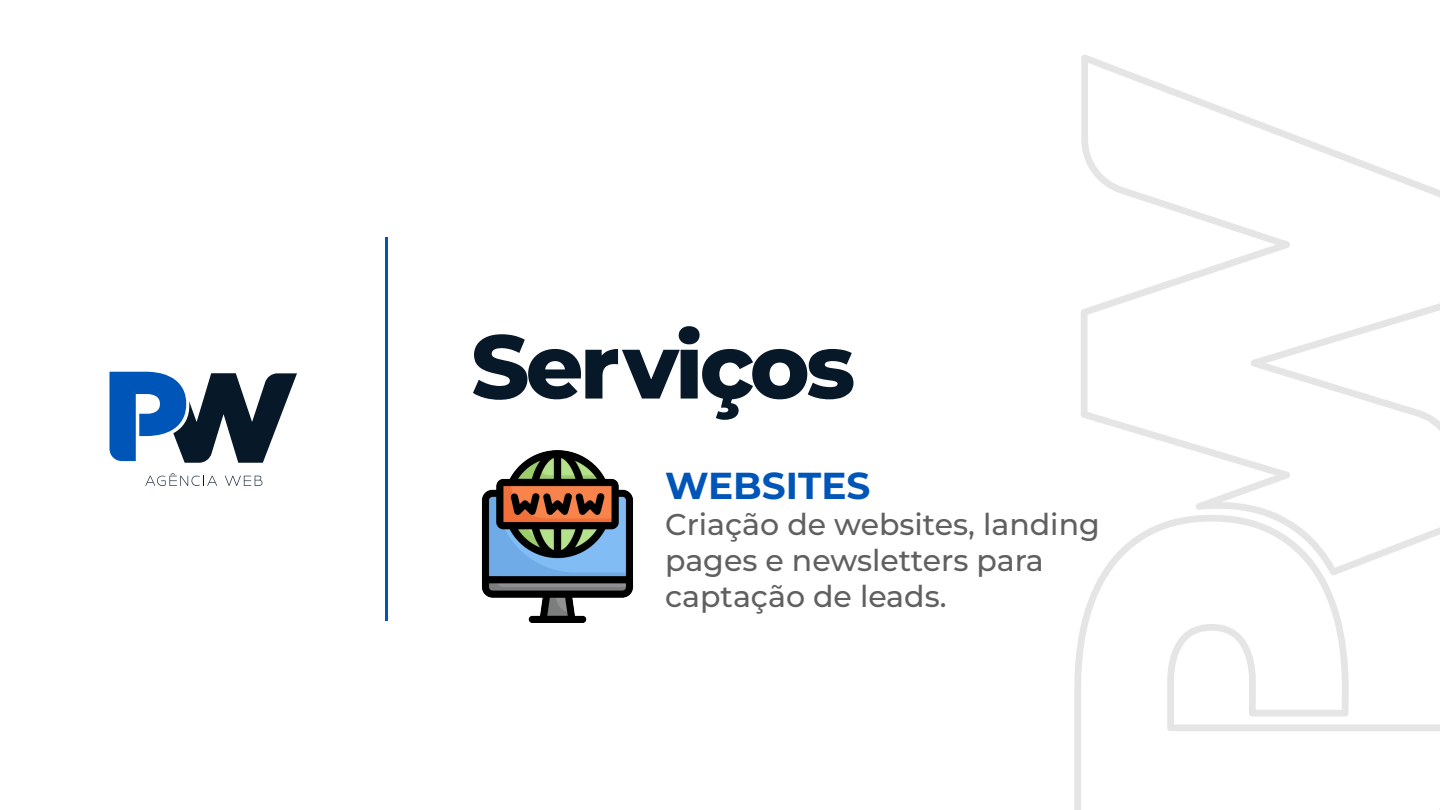
<style>
.page{position:relative;width:1440px;height:810px;background:#fff}
.page>*{position:absolute;margin:0;border:0;box-sizing:border-box;transform-origin:0 0}
.t1{font:800 90px "Montserrat";letter-spacing:-.04em;color:#071828}
.t2{font:700 37.5px "Montserrat";color:#0055b8}
.t3{font:500 30px/36px "Montserrat";color:#606060}
</style>
<div class="page">
<svg style="left:1074px;top:575px;width:366px;height:235px"></svg>
<svg style="left:1081px;top:55px;width:359px;height:520px"></svg>
<svg style="left:145px;top:473px;width:72px;height:13px"></svg>
<svg style="left:225px;top:476px;width:37px;height:10px"></svg>
<svg style="left:109px;top:372px;width:188px;height:91px"></svg>
<hr style="left:385px;top:237px;width:3px;height:383px;background:#0055b8">
<img style="left:482px;top:451px;width:151px;height:172px">
<h1 class="t1" style="left:471px;top:307px;width:386px">Serviços</h1>
<p class="t2" style="left:665px;top:461px;width:207px">WEBSITES</p>
<p class="t3" style="left:665px;top:506px;width:436px">Criação de websites, landing pages e newsletters para captação de leads.</p>
</div>
